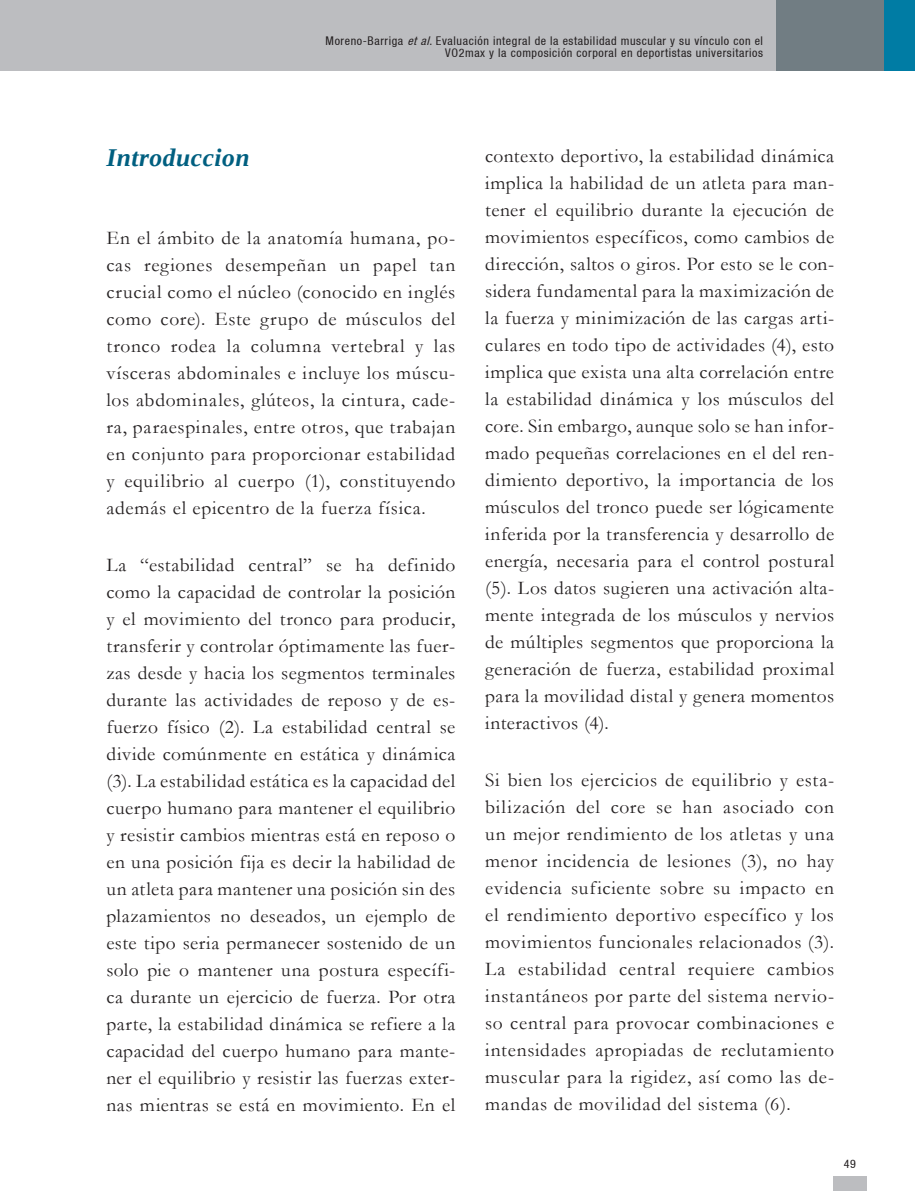
<style>
.page{position:relative;width:915px;height:1191px;background:#fff}
.page>*{position:absolute;margin:0;border:0;box-sizing:border-box;transform-origin:0 0}
.titulo_2do_nivel{font:italic 700 25.5px "Liberation Serif";letter-spacing:.02em;color:#005f80}
.t1{font:19.5px/27px "Garamond";letter-spacing:.03em;color:#231f20;text-align:justify}
.t2{font:condensed 12px/12px "Helvetica 57";letter-spacing:.05em;color:#231f20;text-align:right}
.s1{font-style:italic}
</style>
<div class="page">
<div style="left:0;top:0;width:914px;height:71px;background:#bcbdc0"></div>
<div style="left:776px;top:0;width:138px;height:71px;background:#717d83"></div>
<div style="left:884px;top:0;width:30px;height:71px;background:#007ca4"></div>
<div style="left:832px;top:1175px;width:34px;height:16px;background:#bcbdc0"></div>
<p class="t2" style="left:325px;top:34px;width:439px">Moreno-Barriga <span class="s1">etal</span>. Evaluación integral de la estabilidad muscular y su vínculo con el<br>VO2max y la composición corporal en deportistas universitarios</p>
<p class="titulo_2do_nivel" style="left:106px;top:141px;width:145px">Introduccion</p>
<p class="t1" style="left:106px;top:224px;width:350px">En el ámbito de la anatomía humana, po&shy;cas regiones desempeñan un papel tan crucial como el núcleo (conocido en inglés como core). Este grupo de músculos del tronco rodea la columna vertebral y las vísceras abdominales e incluye los múscu&shy;los abdominales, glúteos, la cintura, cade&shy;ra, paraespinales, entre otros, que trabajan en conjunto para proporcionar estabilidad y equilibrio al cuerpo (1), constituyendo además el epicentro de la fuerza física.</p>
<p class="t1" style="left:106px;top:551px;width:350px">La “estabilidad central” se ha definido como la capacidad de controlar la posición y el movimiento del tronco para producir, transferir y controlar óptimamente las fuer&shy;zas desde y hacia los segmentos terminales durante las actividades de reposo y de es&shy;fuerzo físico (2). La estabilidad central se divide comúnmente en estática y dinámica (3). La estabilidad estática es la capacidad del cuerpo humano para mantener el equilibrio y resistir cambios mientras está en reposo o en una posición fija es decir la habilidad de un atleta para mantener una posición sin des plazamientos no deseados, un ejemplo de este tipo seria permanecer sostenido de un solo pie o mantener una postura específi&shy;ca durante un ejercicio de fuerza. Por otra parte, la estabilidad dinámica se refiere a la capacidad del cuerpo humano para mante&shy;ner el equilibrio y resistir las fuerzas exter&shy;nas mientras se está en movimiento. En el</p>
<p class="t1" style="left:485px;top:141px;width:350px">contexto deportivo, la estabilidad dinámica implica la habilidad de un atleta para man&shy;tener el equilibrio durante la ejecución de movimientos específicos, como cambios de dirección, saltos o giros. Por esto se le con&shy;sidera fundamental para la maximización de la fuerza y minimización de las cargas arti&shy;culares en todo tipo de actividades (4), esto implica que exista una alta correlación entre la estabilidad dinámica y los músculos del core. Sin embargo, aunque solo se han infor&shy;mado pequeñas correlaciones en el del ren&shy;dimiento deportivo, la importancia de los músculos del tronco puede ser lógicamente inferida por la transferencia y desarrollo de energía, necesaria para el control postural (5). Los datos sugieren una activación alta&shy;mente integrada de los músculos y nervios de múltiples segmentos que proporciona la generación de fuerza, estabilidad proximal para la movilidad distal y genera momentos interactivos (4).</p>
<p class="t1" style="left:485px;top:765px;width:350px">Si bien los ejercicios de equilibrio y esta&shy;bilización del core se han asociado con un mejor rendimiento de los atletas y una menor incidencia de lesiones (3), no hay evidencia suficiente sobre su impacto en el rendimiento deportivo específico y los movimientos funcionales relacionados (3).<br>La estabilidad central requiere cambios instantáneos por parte del sistema nervio&shy;so central para provocar combinaciones e intensidades apropiadas de reclutamiento muscular para la rigidez, así como las de&shy;mandas de movilidad del sistema (6).</p>
<p class="t2" style="left:843px;top:1157px;width:14px">49</p>
</div>
